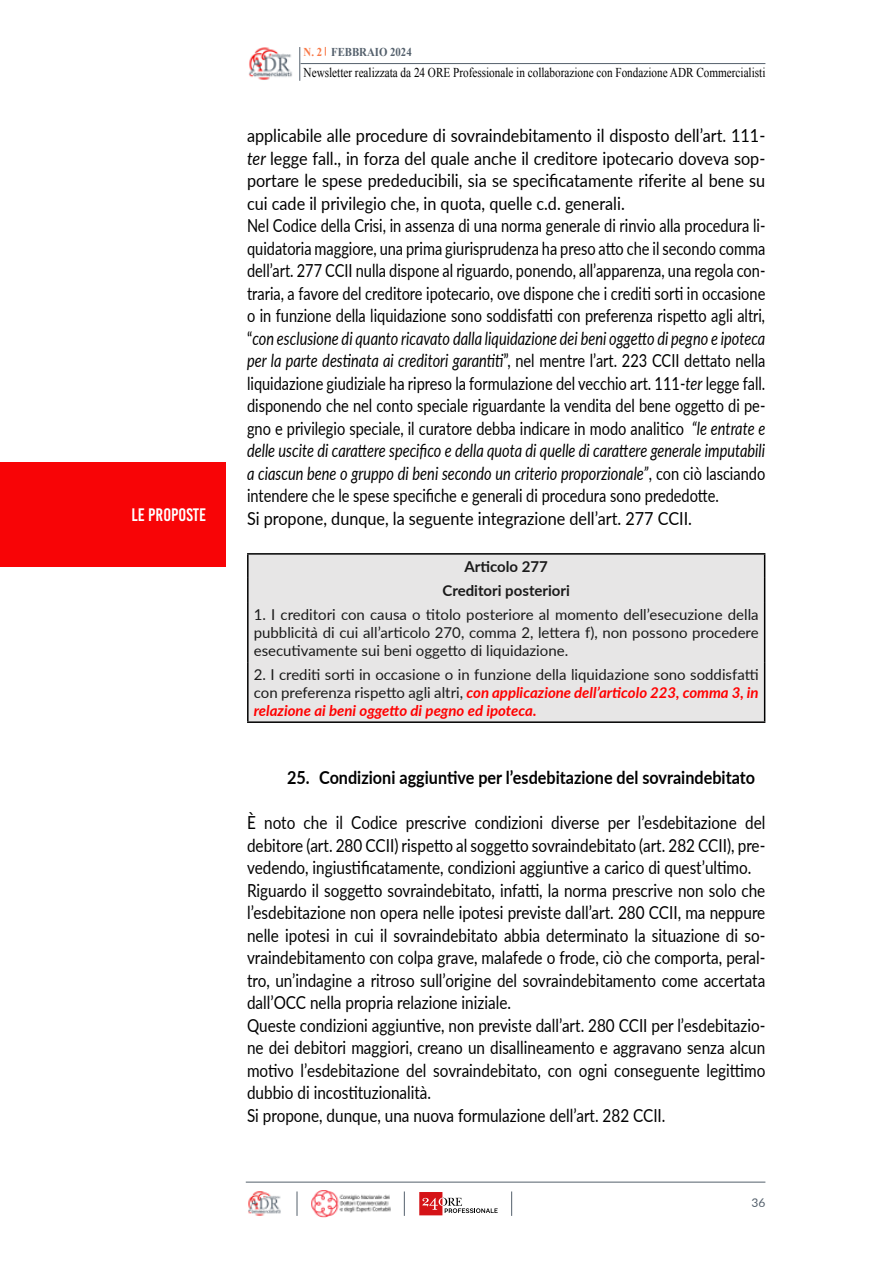
<style>
.page{position:relative;width:893px;height:1263px;background:#fff}
.page>*{position:absolute;margin:0;border:0;box-sizing:border-box;transform-origin:0 0}
.t1{font:18px/22.5px "Lato";color:#000;scale:.9 1}
.t2{font:18px/22.5px "Lato";color:#000;scale:.85 1}
.t3{font:700 18px "Lato";color:#000;scale:.9 1}
.t4{font:18px "Bebas Kai";color:#fff}
.t5{font:15px/18px "Lato";color:#1a1a1a;text-align:justify}
.t6{font:700 15px/24px "Lato";color:#1a1a1a;text-align:center}
.t7{font:13.5px "Times New Roman";color:#000;scale:.83 1}
.t8{font:700 12px "Times New Roman";color:#54606c;scale:.9 1}
.t9{font:12px "Lato";color:#54606c}
.s1{color:#f87847}
.s2{font-style:italic}
.s3{font-weight:700;font-style:italic;color:#f00}
</style>
<div class="page">
<hr style="left:246px;top:1182px;width:519px;height:1px;background:#54606c">
<svg style="left:511px;top:1191px;width:1px;height:25px"></svg>
<svg style="left:297px;top:1191px;width:1px;height:25px"></svg>
<img style="left:248px;top:1191px;width:33px;height:25px">
<svg style="left:404px;top:1191px;width:1px;height:25px"></svg>
<img style="left:311px;top:1190px;width:80px;height:27px">
<svg style="left:419px;top:1192px;width:79px;height:23px"></svg>
<hr style="left:299px;top:47px;width:1px;height:34px;background:#54606c">
<hr style="left:301px;top:63px;width:464px;height:1px;background:#54606c">
<div style="left:0;top:462px;width:225px;height:105px;background:#f80406"></div>
<img style="left:249px;top:47px;width:43px;height:33px">
<div style="left:249px;top:555px;width:515px;height:166px;background:#e7e6e6"></div>
<hr style="left:247px;top:553px;width:518px;height:2px;background:#000">
<hr style="left:247px;top:555px;width:2px;height:23px;background:#000">
<hr style="left:247px;top:578px;width:2px;height:24px;background:#000">
<svg style="left:764px;top:555px;width:1px;height:47px"></svg>
<hr style="left:247px;top:602px;width:2px;height:60px;background:#000">
<hr style="left:764px;top:602px;width:1px;height:60px;background:#000">
<hr style="left:247px;top:662px;width:2px;height:59px;background:#000">
<hr style="left:764px;top:662px;width:1px;height:59px;background:#000">
<hr style="left:247px;top:721px;width:518px;height:2px;background:#000">
<p class="t4" style="left:132px;top:505px;width:76px">LE PROPOSTE</p>
<p class="t8" style="left:304px;top:43px;width:122px"><span class="s1">N. 2</span> FEBBRAIO 2024</p>
<p class="t7" style="left:304px;top:63px;width:558px">Newsletter realizzata da 24 ORE Professionale in collaborazione con Fondazione ADR Commercialisti</p>
<p class="t1" style="left:247px;top:124px;width:577px">applicabile alle procedure di sovraindebitamento il disposto dell’art. 111- <span class="s2">ter</span> legge fall., in forza del quale anche il creditore ipotecario doveva sop&shy;portare le spese prededucibili, sia se specificatamente riferite al bene su cui cade il privilegio che, in quota, quelle c.d. generali.<br>Nel Codice della Crisi, in assenza di una norma generale di rinvio alla procedura li&shy;quidatoria maggiore, una prima giurisprudenza ha preso atto che il secondo comma dell’art. 277 CCII nulla dispone al riguardo, ponendo, all’apparenza, una regola con&shy;traria, a favore del creditore ipotecario, ove dispone che i crediti sorti in occasione o in funzione della liquidazione sono soddisfatti con preferenza rispetto agli altri<span class="s2">, </span>“<span class="s2">con esclusione di quanto ricavato dalla liquidazione dei beni oggetto di pegno e ipoteca per la parte destinata ai creditori garantiti</span>”, nel mentre l’art. 223 CCII dettato nella liquidazione giudiziale ha ripreso la formulazione del vecchio art. 111-<span class="s2">ter</span> legge fall. disponendo che nel conto speciale riguardante la vendita del bene oggetto di pe&shy;gno e privilegio speciale, il curatore debba indicare in modo analitico <span class="s2">“le entrate e delle uscite di carattere specifico e della quota di quelle di carattere generale imputabili a ciascun bene o gruppo di beni secondo un criterio proporzionale”</span>, con ciò lasciando intendere che le spese specifiche e generali di procedura sono prededotte.<br>Si propone, dunque, la seguente integrazione dell’art. 277 CCII.</p>
<p class="t6" style="left:442px;top:554px;width:129px">Articolo 277<br>Creditori posteriori</p>
<p class="t5" style="left:254px;top:605px;width:506px">1. I creditori con causa o titolo posteriore al momento dell’esecuzione della pubblicitàdi cui all’articolo 270, comma 2, lettera f), non possono procedere esecutivamente sui beni oggetto di liquidazione.</p>
<p class="t5" style="left:254px;top:665px;width:506px">2. I crediti sorti in occasione o in funzione della liquidazione sono soddisfatti con preferenza rispetto agli altri, <span class="s3">con applicazione dell’articolo 223, comma 3, in relazione ai beni oggetto di pegno ed ipoteca.</span></p>
<p class="t3" style="left:287px;top:765px;width:522px">25. Condizioni aggiuntive per l’esdebitazione del sovraindebitato</p>
<p class="t2" style="left:247px;top:811px;width:611px">È noto che il Codice prescrive condizioni diverse per l’esdebitazione del debitore (art. 280 CCII) rispetto al soggetto sovraindebitato (art. 282 CCII), pre&shy;vedendo, ingiustificatamente, condizioni aggiuntive a carico di quest’ultimo.<br>Riguardo il soggetto sovraindebitato, infatti, la norma prescrive non solo che l’esdebitazione non opera nelle ipotesi previste dall’art. 280 CCII, ma neppure nelle ipotesi in cui il sovraindebitato abbia determinato la situazione di so&shy;vraindebitamento con colpa grave, malafede o frode, ciò che comporta, peral&shy;tro, un’indagine a ritroso sull’origine del sovraindebitamento come accertata dall’OCC nella propria relazione iniziale.<br>Queste condizioni aggiuntive, non previste dall’art. 280 CCII per l’esdebitazio&shy;ne dei debitori maggiori, creano un disallineamento e aggravano senza alcun motivo l’esdebitazione del sovraindebitato, con ogni conseguente legittimo dubbio di incostituzionalità.<br>Si propone, dunque, una nuova formulazione dell’art. 282 CCII.</p>
<p class="t9" style="left:751px;top:1194px;width:15px">36</p>
</div>
